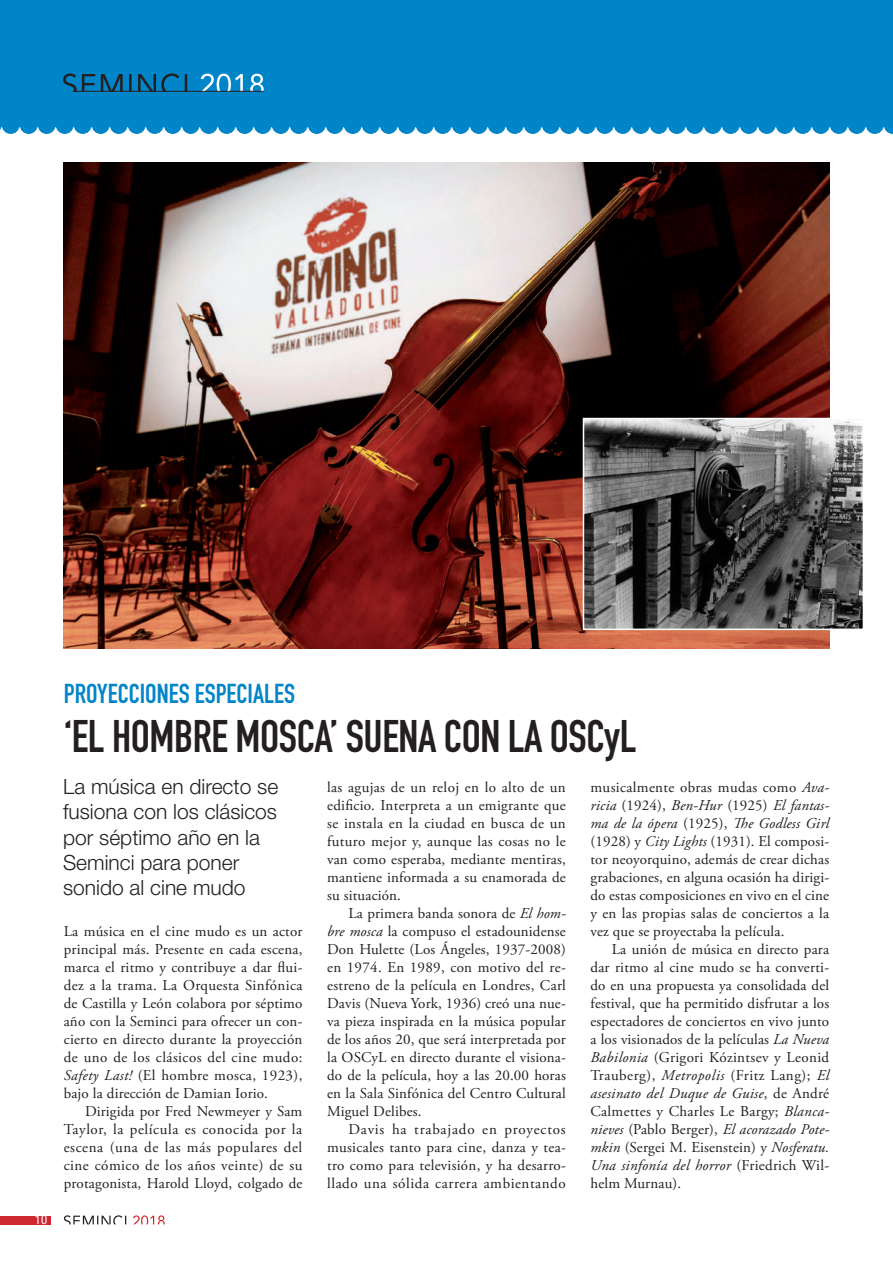
<style>
.page{position:relative;width:893px;height:1263px;background:#fff}
.page>*{position:absolute;margin:0;border:0;box-sizing:border-box;transform-origin:0 0}
.t1{font:45px "DIN Engschrift Std";letter-spacing:-.01em;color:#231f20}
.t2{font:27px "DIN Engschrift Std";color:#0085c9}
.t3{font:300 21px/25.2px "Helvetica Neue LT Std";color:#231f20}
.t4{font:15px/18px "Adobe Garamond Pro";letter-spacing:.01em;color:#231f20;text-align:justify}
.t5{font:condensed 12.75px "Helvetica Neue LT Std";color:#fff}
.s1{font-style:italic}
</style>
<div class="page">
<div style="left:0;top:1215px;width:50px;height:9px;background:#cf2730"></div>
<svg style="left:133px;top:1215px;width:32px;height:9px"></svg>
<svg style="left:64px;top:1215px;width:62px;height:9px"></svg>
<div style="left:0;top:0;width:893px;height:126px;background:#0085c9"></div>
<svg style="left:201px;top:74px;width:63px;height:17px"></svg>
<svg style="left:63px;top:73px;width:124px;height:18px"></svg>
<hr style="left:73px;top:91px;width:191px;height:1px;background:#231f20">
<svg style="left:0;top:126px;width:893px;height:8px"></svg>
<img style="left:64px;top:162px;width:765px;height:486px">
<img style="left:586px;top:421px;width:275px;height:206px">
<div style="left:583px;top:418px;width:281px;height:212px;border:2px solid #fff"></div>
<p class="t5" style="left:35px;top:1212px;width:14px">10</p>
<h2 class="t2" style="left:64px;top:678px;width:233px">PROYECCIONES ESPECIALES</h2>
<h1 class="t1" style="left:64px;top:710px;width:574px">‘EL HOMBRE MOSCA’ SUENA CON LA OSCyL</h1>
<h3 class="t3" style="left:63px;top:774px;width:217px">La música en directo se fusiona con los clásicos por séptimo año en la<br>Seminci para poner sonido al cine mudo</h3>
<p class="t4" style="left:327px;top:779px;width:240px">las agujas de un reloj en lo alto de un edificio. Interpreta a un emigrante que se instala en la ciudad en busca de un futuro mejor y, aunque las cosas no le van como esperaba, mediante mentiras, mantiene informada a su enamorada de su situación.</p>
<p class="t4" style="left:327px;top:905px;width:240px;text-indent:21px">La primera banda sonora de <span class="s1">El hom&shy;bre mosca</span> la compuso el estadounidense Don Hulette (Los Ángeles, 1937-2008) en 1974. En 1989, con motivo del re&shy;estreno de la película en Londres, Carl Davis (Nueva York, 1936) creó una nue&shy;va pieza inspirada en la música popular de los años 20, que será interpretada por la OSCyL en directo durante el visiona&shy;do de la película, hoy a las 20.00 horas en la Sala Sinfónica del Centro Cultural Miguel Delibes.</p>
<p class="t4" style="left:327px;top:1121px;width:240px;text-indent:21px">Davis ha trabajado en proyectos musicales tanto para cine, danza y tea&shy;tro como para televisión, y ha desarro&shy;llado una sólida carrera ambientando</p>
<p class="t4" style="left:590px;top:779px;width:240px">musicalmente obras mudas como <span class="s1">Ava&shy;ricia</span> (1924), <span class="s1">Ben-Hur</span> (1925) <span class="s1">El fantas&shy;ma de la ópera</span> (1925), <span class="s1">The Godless Girl </span>(1928) y <span class="s1">City Lights</span> (1931). El composi&shy;tor neoyorquino, además de crear dichas grabaciones, en alguna ocasión ha dirigi&shy;do estas composiciones en vivo en el cine y en las propias salas de conciertos a la vez que se proyectaba la película.</p>
<p class="t4" style="left:590px;top:941px;width:240px;text-indent:21px">La unión de música en directo para dar ritmo al cine mudo se ha converti&shy;do en una propuesta ya consolidada del festival, que ha permitido disfrutar a los espectadores de conciertos en vivo junto a los visionados de la películas <span class="s1">La Nueva Babilonia</span> (Grigori Kózintsev y Leonid Trauberg), <span class="s1">Metropolis</span> (Fritz Lang); <span class="s1">El asesinato del Duque de Guise</span>, de André Calmettes y Charles Le Bargy; <span class="s1">Blanca&shy;nieves</span> (Pablo Berger), <span class="s1">El acorazado Pote&shy;mkin</span> (Sergei M. Eisenstein) y <span class="s1">Nosferatu.<br>Una sinfonía del horror</span> (Friedrich Wil&shy;helm Murnau).</p>
<p class="t4" style="left:64px;top:923px;width:240px">La música en el cine mudo es un actor principal más. Presente en cada escena, marca el ritmo y contribuye a dar flui&shy;dez a la trama. La Orquesta Sinfónica de Castilla y León colabora por séptimo año con la Seminci para ofrecer un con&shy;cierto en directo durante la proyección de uno de los clásicos del cine mudo:<br><span class="s1">Safety Last!</span> (El hombre mosca, 1923), bajo la dirección de Damian Iorio.</p>
<p class="t4" style="left:64px;top:1103px;width:240px;text-indent:21px">Dirigida por Fred Newmeyer y Sam Taylor, la película es conocida por la escena (una de las más populares del cine cómico de los años veinte) de su protagonista, Harold Lloyd, colgado de</p>
</div>
